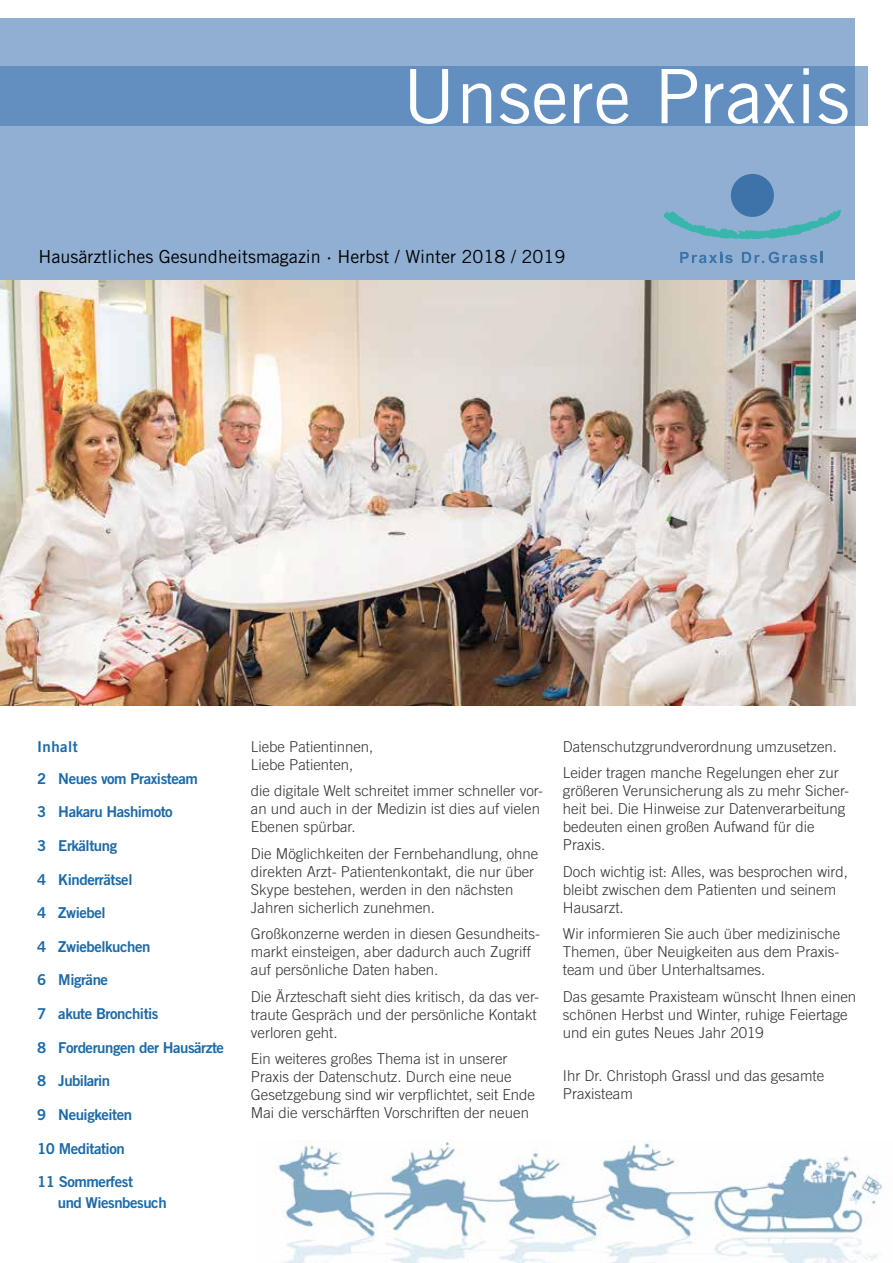
<style>
.page{position:relative;width:893px;height:1263px;background:#fff}
.page>*{position:absolute;margin:0;border:0;box-sizing:border-box;transform-origin:0 0}
.t1{font:75px "Trade Gothic";color:#fff}
.t2{font:18px "Trade Gothic";color:#000}
.t3{font:300 15px/18px "Trade Gothic";color:#333}
.t4{font:15px/31.5px "Trade Gothic Bold Two";letter-spacing:-.03em;color:#1c6aa8}
</style>
<div class="page">
<img style="left:277px;top:1141px;width:605px;height:122px">
<div style="left:0;top:18px;width:855px;height:277px;background:#90afd2"></div>
<div style="left:0;top:67px;width:868px;height:59px;background:#638fc0"></div>
<div style="left:731px;top:174px;width:43px;height:43px;background:#3c73a8;border-radius:50%"></div>
<svg style="left:663px;top:209px;width:178px;height:31px"></svg>
<svg style="left:742px;top:252px;width:81px;height:11px"></svg>
<svg style="left:680px;top:251px;width:53px;height:12px"></svg>
<img style="left:0;top:280px;width:855px;height:425px">
<h1 class="t1" style="left:402px;top:51px;width:449px">Unsere Praxis</h1>
<p class="t2" style="left:38px;top:246px;width:529px">Hausärztliches Gesundheitsmagazin · Herbst / Winter 2018 / 2019</p>
<p class="t4" style="left:37px;top:731px;width:162px">Inhalt<br>2 Neues vom Praxisteam</p>
<p class="t4" style="left:37px;top:796px;width:137px">3 Hakaru Hashimoto</p>
<p class="t4" style="left:37px;top:829px;width:81px">3 Erkältung</p>
<p class="t4" style="left:37px;top:863px;width:97px">4 Kinderrätsel</p>
<p class="t4" style="left:37px;top:897px;width:70px">4 Zwiebel</p>
<p class="t4" style="left:37px;top:930px;width:115px">4 Zwiebelkuchen</p>
<p class="t4" style="left:37px;top:964px;width:72px">6 Migräne</p>
<p class="t4" style="left:37px;top:998px;width:123px">7 akute Bronchitis</p>
<p class="t4" style="left:37px;top:1031px;width:188px">8 Forderungen der Hausärzte</p>
<p class="t4" style="left:37px;top:1065px;width:74px">8 Jubilarin</p>
<p class="t4" style="left:37px;top:1098px;width:96px">9 Neuigkeiten</p>
<p class="t4" style="left:37px;top:1132px;width:89px">10 Meditation</p>
<p class="t4" style="left:58px;top:1171px;width:110px;line-height:21px;text-indent:-21px">11 Sommerfest<br>und Wiesnbesuch</p>
<p class="t3" style="left:251px;top:737px;width:124px">Liebe Patientinnen,<br>Liebe Patienten,</p>
<p class="t3" style="left:251px;top:782px;width:294px">die digitale Welt schreitet immer schneller vor&shy;an und auch in der Medizin ist dies auf vielen<br>Ebenen spürbar.</p>
<p class="t3" style="left:251px;top:844px;width:289px">Die Möglichkeiten der Fernbehandlung, ohne direkten Arzt- Patientenkontakt, die nur über Skype bestehen, werden in den nächsten Jahren sicherlich zunehmen.</p>
<p class="t3" style="left:251px;top:925px;width:291px">Großkonzerne werden in diesen Gesundheits&shy;markt einsteigen, aber dadurch auch Zugriff auf persönliche Daten haben.</p>
<p class="t3" style="left:251px;top:987px;width:290px">Die Ärzteschaft sieht dies kritisch, da das ver&shy;traute Gespräch und der persönliche Kontakt verloren geht.</p>
<p class="t3" style="left:251px;top:1050px;width:286px">Ein weiteres großes Thema ist in unserer Praxis der Datenschutz. Durch eine neue Gesetzgebung sind wir verpflichtet, seit Ende Mai die verschärften Vorschriften der neuen</p>
<p class="t3" style="left:563px;top:733px;width:277px;line-height:26.5px">Datenschutzgrundverordnung umzusetzen.<br>Leider tragen manche Regelungen eher zur</p>
<p class="t3" style="left:563px;top:782px;width:288px">größeren Verunsicherung als zu mehr Sicher&shy;heit bei. Die Hinweise zur Datenverarbeitung bedeuten einen großen Aufwand für die Praxis.</p>
<p class="t3" style="left:563px;top:862px;width:287px">Doch wichtig ist: Alles, was besprochen wird, bleibt zwischen dem Patienten und seinem<br>Hausarzt.</p>
<p class="t3" style="left:563px;top:925px;width:279px;text-align:justify">Wir informieren Sie auch über medizinische Themen, über Neuigkeiten aus dem Praxis&shy;team und über Unterhaltsames.</p>
<p class="t3" style="left:563px;top:987px;width:295px">Das gesamte Praxisteam wünscht Ihnen einen schönen Herbst und Winter, ruhige Feiertage und ein gutes Neues Jahr 2019</p>
<p class="t3" style="left:563px;top:1066px;width:263px">Ihr Dr. Christoph Grassl und das gesamte<br>Praxisteam</p>
</div>
